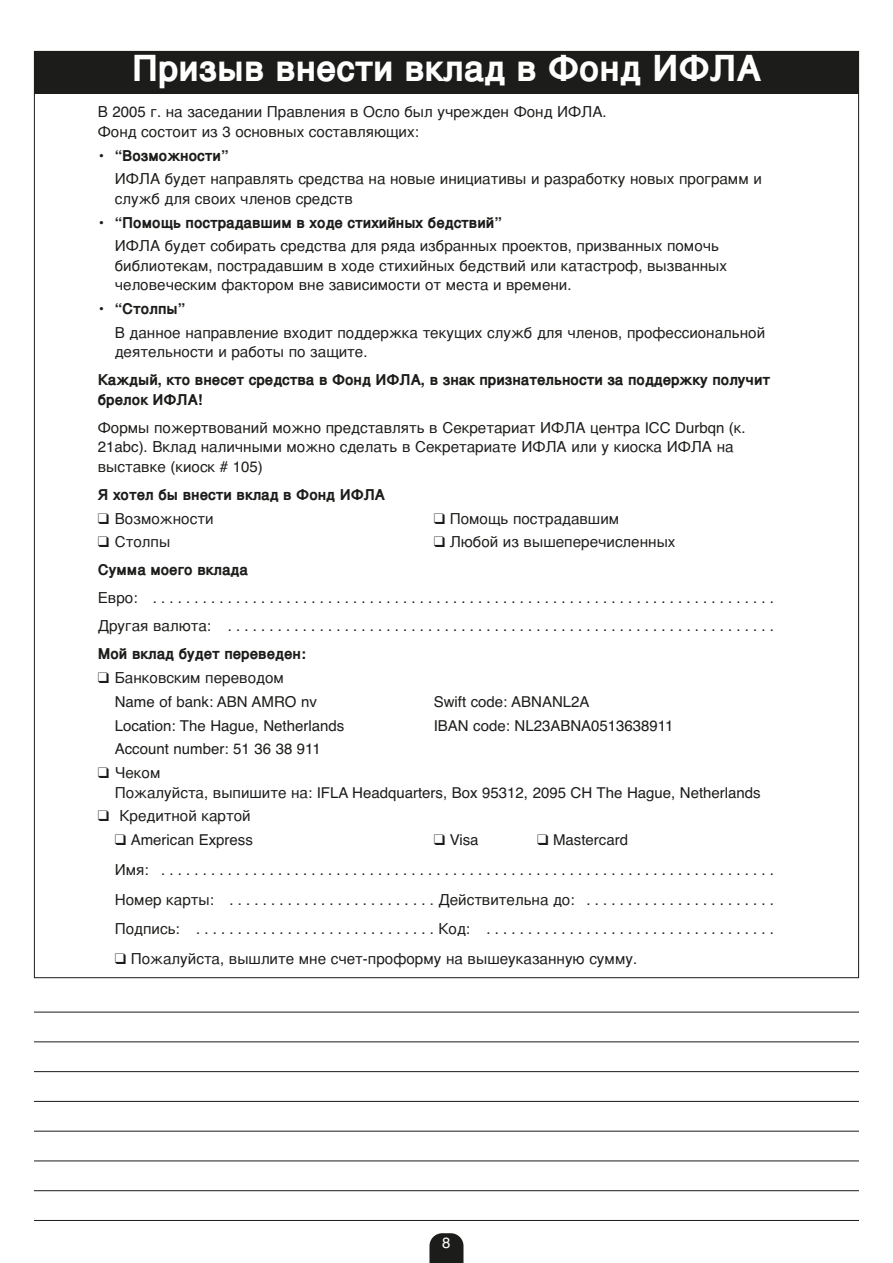
<style>
.page{position:relative;width:893px;height:1263px;background:#fff}
.page>*{position:absolute;margin:0;border:0;box-sizing:border-box;transform-origin:0 0}
.t1{font:700 36px "Helvetica";color:#fff}
.t2{font:15px/19.5px "Helvetica";color:#1c1c1a}
.t3{font:700 15px/19.5px "Helvetica";color:#1c1c1a}
.t4{font:15px "Helvetica";color:#fff}
</style>
<div class="page">
<svg style="left:429px;top:1233px;width:34px;height:29px"></svg>
<hr style="left:34px;top:1220px;width:825px;height:1px;background:#1c1c1a">
<hr style="left:34px;top:1190px;width:825px;height:1px;background:#1c1c1a">
<hr style="left:34px;top:1161px;width:825px;height:1px;background:#1c1c1a">
<hr style="left:34px;top:1131px;width:825px;height:1px;background:#1c1c1a">
<hr style="left:34px;top:1101px;width:825px;height:1px;background:#1c1c1a">
<hr style="left:34px;top:1071px;width:825px;height:1px;background:#1c1c1a">
<hr style="left:34px;top:1041px;width:825px;height:1px;background:#1c1c1a">
<hr style="left:34px;top:1012px;width:825px;height:1px;background:#1c1c1a">
<div style="left:34px;top:51px;width:825px;height:43px;background:#1c1c1a"></div>
<h1 class="t1" style="left:132px;top:56px;width:631px">Призыв внести вклад в Фонд ИФЛА</h1>
<p class="t2" style="left:98px;top:104px;width:510px">В 2005 г. на заседании Правления в Осло был учрежден Фонд ИФЛА.<br>Фонд состоит из 3 основных составляющих:</p>
<p class="t3" style="left:98px;top:147px;width:132px">• “Возможности”</p>
<p class="t2" style="left:115px;top:171px;width:649px">ИФЛА будет направлять средства на новые инициативы и разработку новых программ и служб для своих членов средств</p>
<p class="t3" style="left:98px;top:214px;width:406px">• “Помощь пострадавшим в ходе стихийных бедствий”</p>
<p class="t2" style="left:115px;top:238px;width:614px">ИФЛА будет собирать средства для ряда избранных проектов, призванных помочь библиотекам, пострадавшим в ходе стихийных бедствий или катастроф, вызванных человеческим фактором вне зависимости от места и времени.</p>
<p class="t3" style="left:98px;top:300px;width:89px">• “Столпы”</p>
<p class="t2" style="left:115px;top:324px;width:652px">В данное направление входит поддержка текущих служб для членов, профессиональной деятельности и работы по защите.</p>
<p class="t3" style="left:98px;top:372px;width:674px">Каждый, кто внесет средства в Фонд ИФЛА, в знак признательности за поддержку получит брелок ИФЛА!</p>
<p class="t2" style="left:98px;top:419px;width:649px">Формы пожертвований можно представлять в Секретариат ИФЛА центра ICC Durbqn (к.<br>21abc). Вклад наличными можно сделать в Секретариате ИФЛА или у киоска ИФЛА на выставке (киоск # 105)</p>
<p class="t3" style="left:98px;top:486px;width:289px">Я хотел бы внести вклад в Фонд ИФЛА</p>
<p class="t2" style="left:98px;top:510px;width:117px">❑ Возможности</p>
<p class="t2" style="left:434px;top:510px;width:187px">❑ Помощь пострадавшим</p>
<p class="t2" style="left:98px;top:534px;width:74px">❑ Столпы</p>
<p class="t2" style="left:434px;top:534px;width:243px">❑ Любой из вышеперечисленных</p>
<p class="t3" style="left:98px;top:562px;width:152px">Сумма моего вклада</p>
<p class="t2" style="left:98px;top:585px;width:678px;line-height:28px">Евро: . . . . . . . . . . . . . . . . . . . . . . . . . . . . . . . . . . . . . . . . . . . . . . . . . . . . . . . . . . . . . . . . . . . . . . . . . . .<br>Другая валюта: . . . . . . . . . . . . . . . . . . . . . . . . . . . . . . . . . . . . . . . . . . . . . . . . . . . . . . . . . . . . . . . . . .</p>
<p class="t3" style="left:98px;top:646px;width:210px">Мой вклад будет переведен:</p>
<p class="t2" style="left:115px;top:667px;width:204px;line-height:23.7px;text-indent:-17px">❑ Банковским переводом<br>Name of bank: ABN AMRO nv</p>
<p class="t2" style="left:434px;top:693px;width:157px">Swift code: ABNANL2A</p>
<p class="t2" style="left:115px;top:717px;width:231px">Location: The Hague, Netherlands</p>
<p class="t2" style="left:434px;top:717px;width:241px">IBAN code: NL23ABNA0513638911</p>
<p class="t2" style="left:115px;top:741px;width:208px">Account number: 51 36 38 911</p>
<p class="t2" style="left:115px;top:764px;width:647px;text-indent:-17px">❑ Чеком<br>Пожалуйста, выпишите на: IFLA Headquarters, Box 95312, 2095 CH The Hague, Netherlands</p>
<p class="t2" style="left:98px;top:808px;width:154px">❑ Кредитной картой</p>
<p class="t2" style="left:115px;top:831px;width:140px">❑ American Express</p>
<p class="t2" style="left:434px;top:831px;width:46px">❑ Visa</p>
<p class="t2" style="left:115px;top:826px;width:661px;line-height:29.7px;text-indent:422px">❑ Mastercard<br>Имя: . . . . . . . . . . . . . . . . . . . . . . . . . . . . . . . . . . . . . . . . . . . . . . . . . . . . . . . . . . . . . . . . . . . . . . . . . .<br>Номер карты: . . . . . . . . . . . . . . . . . . . . . . . . . Действительна до: . . . . . . . . . . . . . . . . . . . . . . .<br>Подпись: . . . . . . . . . . . . . . . . . . . . . . . . . . . . . Код: . . . . . . . . . . . . . . . . . . . . . . . . . . . . . . . . . . .</p>
<p class="t2" style="left:115px;top:950px;width:524px">❑ Пожалуйста, вышлите мне счет-проформу на вышеуказанную сумму.</p>
<p class="t4" style="left:442px;top:1237px;width:10px">8</p>
</div>
